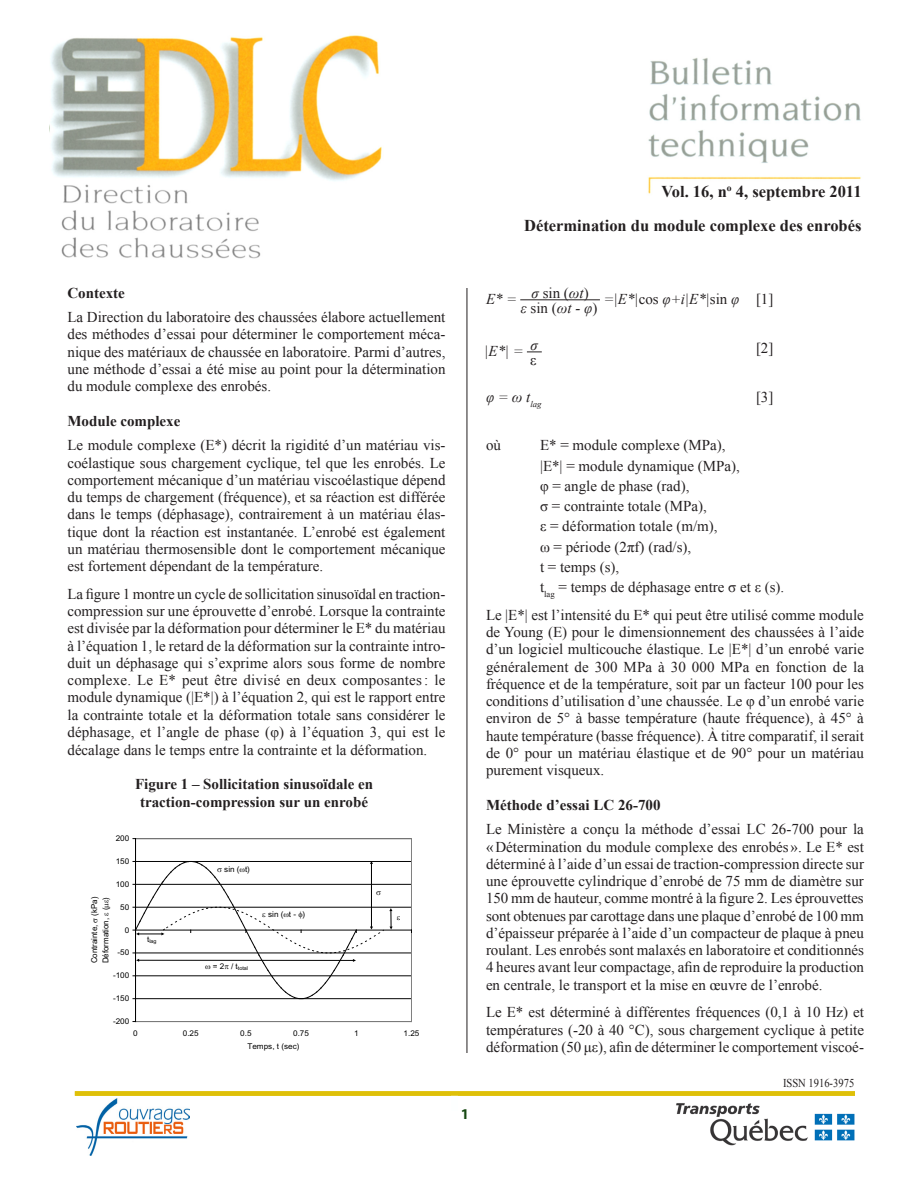
<style>
.page{position:relative;width:918px;height:1188px;background:#fff}
.page>*{position:absolute;margin:0;border:0;box-sizing:border-box;transform-origin:0 0}
.volume_et_titre{font:700 16.5px "Times New Roman";color:#231f20}
.texte{font:15px/17.2px "Times New Roman";color:#231f20;text-align:justify}
.tableau_titre{font:700 15px/18px "Times New Roman";color:#231f20;text-align:center}
.texte-2{font:italic 15px "Times New Roman";color:#231f20}
.titre_1{font:700 15px "Times New Roman";color:#231f20}
.t1{font:700 15px "Myriad Pro";color:#174913}
.t2{font:12px "Times New Roman";color:#231f20;scale:.88 1}
.t3{font:8.1px/11.2px "Arial";color:#000}
.t4{font:7.95px "Arial";color:#000}
.t5{font:5.25px "Arial";color:#000}
.s1{font-style:normal}
</style>
<div class="page">
<img style="left:50px;top:35px;width:332px;height:224px">
<img style="left:676px;top:1103px;width:179px;height:43px">
<img style="left:648px;top:58px;width:213px;height:136px">
<hr style="left:467px;top:288px;width:1px;height:765px;background:#231f20">
<div style="left:75px;top:1091px;width:780px;height:5px;background:#dfc008"></div>
<img style="left:76px;top:1098px;width:113px;height:57px">
<svg style="left:527px;top:352px;width:15px;height:1px"></svg>
<hr style="left:520px;top:299px;width:80px;height:1px;background:#231f20">
<hr style="left:136px;top:998px;width:275px;height:1px;background:#000">
<hr style="left:136px;top:976px;width:275px;height:1px;background:#000">
<hr style="left:136px;top:953px;width:275px;height:1px;background:#000">
<hr style="left:136px;top:907px;width:275px;height:1px;background:#000">
<hr style="left:136px;top:884px;width:275px;height:1px;background:#000">
<hr style="left:136px;top:861px;width:275px;height:1px;background:#000">
<hr style="left:136px;top:838px;width:275px;height:1px;background:#808080">
<hr style="left:411px;top:839px;width:1px;height:183px;background:#808080">
<hr style="left:136px;top:1021px;width:275px;height:1px;background:#808080">
<hr style="left:135px;top:839px;width:1px;height:183px;background:#000">
<hr style="left:136px;top:930px;width:275px;height:1px;background:#000">
<svg style="left:133px;top:861px;width:267px;height:139px"></svg>
<p class="volume_et_titre" style="left:662px;top:180px;width:202px">Vol. 16, n<sup>o</sup> 4, septembre 2011</p>
<p class="volume_et_titre" style="left:524px;top:214px;width:339px">Détermination du module complexe des enrobés</p>
<p class="titre_1" style="left:68px;top:283px;width:59px">Contexte</p>
<p class="texte" style="left:68px;top:308px;width:380px">La Direction du laboratoire des chaussées élabore actuellement des méthodes d’essai pour déterminer le comportement méca&shy;nique des matériaux de chaussée en laboratoire. Parmi d’autres, une méthode d’essai a été mise au point pour la détermination du module complexe des enrobés.</p>
<p class="titre_1" style="left:68px;top:411px;width:114px">Module complexe</p>
<p class="texte" style="left:68px;top:437px;width:380px">Le module complexe (E*) décrit la rigidité d’un matériau vis&shy;coélastique sous chargement cyclique, tel que les enrobés. Le comportement mécanique d’un matériau viscoélastique dépend du temps de chargement (fréquence), et sa réaction est différée dans le temps (déphasage), contrairement à un matériau élas&shy;tique dont la réaction est instantanée. L’enrobé est également un matériau thermosensible dont le comportement mécanique est fortement dépendant de la température.</p>
<p class="texte" style="left:68px;top:585px;width:380px">La figure 1 montre un cycle de sollicitation sinusoïdal en traction&shy;compression sur une éprouvette d’enrobé. Lorsque la contrainte est divisée par la déformation pour déterminer le E* du matériau à l’équation 1, le retard de la déformation sur la contrainte intro&shy;duit un déphasage qui s’exprime alors sous forme de nombre complexe. Le E* peut être divisé en deux composantes: le module dynamique (|E*|) à l’équation 2, qui est le rapport entre la contrainte totale et la déformation totale sans considérer le déphasage, et l’angle de phase (φ) à l’équation 3, qui est le décalage dans le temps entre la contrainte et la déformation.</p>
<p class="tableau_titre" style="left:135px;top:774px;width:240px">Figure 1 – Sollicitation sinusoïdale en traction-compression sur un enrobé</p>
<p class="t4" style="left:116px;top:834px;width:15px">200</p>
<p class="t4" style="left:116px;top:857px;width:15px">150</p>
<p class="t4" style="left:116px;top:880px;width:15px">100</p>
<p class="t3" style="left:89px;top:963px;width:68px;rotate:-90deg">Contrainte, (kPa)<br>Déformation, ( )</p>
<p class="t4" style="left:120px;top:902px;width:11px">50</p>
<p class="t4" style="left:125px;top:925px;width:6px">0</p>
<p class="t4" style="left:118px;top:948px;width:13px">-50</p>
<p class="t4" style="left:113px;top:971px;width:18px">-100</p>
<p class="t4" style="left:113px;top:994px;width:18px">-150</p>
<p class="t4" style="left:113px;top:1017px;width:18px">-200</p>
<p class="t5" style="left:147px;top:938px;width:11px"><sup>t</sup>lag</p>
<p class="t4" style="left:224px;top:865px;width:27px">sin ( t)</p>
<p class="t5" style="left:213px;top:965px;width:37px"><sup>=</sup> <sup>2</sup> <sup>/</sup> <sup>t</sup>total</p>
<p class="t4" style="left:268px;top:910px;width:38px">sin ( t - )</p>
<p class="t4" style="left:133px;top:1028px;width:6px">0</p>
<p class="t4" style="left:183px;top:1028px;width:17px">0.25</p>
<p class="t4" style="left:240px;top:1028px;width:13px">0.5</p>
<p class="t4" style="left:293px;top:1028px;width:17px">0.75</p>
<p class="t4" style="left:354px;top:1028px;width:6px">1</p>
<p class="t4" style="left:404px;top:1028px;width:17px">1.25</p>
<p class="t4" style="left:247px;top:1041px;width:54px">Temps, t (sec)</p>
<p class="t1" style="left:461px;top:1104px;width:10px">1</p>
<p class="texte-2" style="left:486px;top:289px;width:255px">E* = σ <sup>sin</sup> <sup>(</sup>ωt<sup>)</sup> =|E*|<span class="s1">cos</span> φ+i|E*|<span class="s1">sin</span> φ</p>
<p class="texte-2" style="left:521px;top:298px;width:78px">ε <span class="s1">sin (</span>ωt - φ<span class="s1">)</span></p>
<p class="texte-2" style="left:484px;top:341px;width:55px">|E*| = σ</p>
<p class="texte" style="left:530px;top:351px;width:8px">ε</p>
<p class="texte-2" style="left:486px;top:386px;width:57px">φ = ω t<sub>lag</sub></p>
<p class="texte" style="left:756px;top:290px;width:19px">[1]</p>
<p class="texte" style="left:756px;top:339px;width:19px">[2]</p>
<p class="texte" style="left:756px;top:389px;width:19px">[3]</p>
<p class="texte" style="left:486px;top:437px;width:16px">où</p>
<p class="texte" style="left:540px;top:437px;width:187px">E* = module complexe (MPa),</p>
<p class="texte" style="left:540px;top:457px;width:201px">|E*| = module dynamique (MPa),</p>
<p class="texte" style="left:540px;top:477px;width:151px">φ = angle de phase (rad),</p>
<p class="texte" style="left:540px;top:497px;width:168px">σ = contrainte totale (MPa),</p>
<p class="texte" style="left:540px;top:518px;width:179px">ε = déformation totale (m/m),</p>
<p class="texte" style="left:540px;top:538px;width:153px">ω = période (2πf) (rad/s),</p>
<p class="texte" style="left:540px;top:558px;width:81px">t = temps (s),</p>
<p class="texte" style="left:540px;top:578px;width:246px">t<sub>lag</sub> = temps de déphasage entre σ et ε (s).</p>
<p class="texte" style="left:486px;top:606px;width:380px">Le |E*| est l’intensité du E* qui peut être utilisé comme module de Young (E) pour le dimensionnement des chaussées à l’aide d’un logiciel multicouche élastique. Le |E*| d’un enrobé varie généralement de 300 MPa à 30 000 MPa en fonction de la fréquence et de la température, soit par un facteur 100 pour les conditions d’utilisation d’une chaussée. Le φ d’un enrobé varie environ de 5° à basse température (haute fréquence), à 45° à haute température (basse fréquence). À titre comparatif, il serait de 0° pour un matériau élastique et de 90° pour un matériau purement visqueux.</p>
<p class="titre_1" style="left:486px;top:795px;width:176px">Méthode d’essai LC 26-700</p>
<p class="texte" style="left:486px;top:821px;width:380px">Le Ministère a conçu la méthode d’essai LC 26-700 pour la «Détermination du module complexe des enrobés». Le E* est déterminé à l’aide d’un essai de traction-compression directe sur une éprouvette cylindrique d’enrobé de 75 mm de diamètre sur 150 mm de hauteur, comme montré à la figure 2. Les éprouvettes sont obtenues par carottage dans une plaque d’enrobé de 100 mm d’épaisseur préparée à l’aide d’un compacteur de plaque à pneu roulant. Les enrobés sont malaxés en laboratoire et conditionnés 4 heures avant leur compactage, afin de reproduire la production en centrale, le transport et la mise en œuvre de l’enrobé.</p>
<p class="texte" style="left:486px;top:1004px;width:380px">Le E* est déterminé à différentes fréquences (0,1 à 10 Hz) et températures (-20 à 40 °C), sous chargement cyclique à petite déformation (50 με), afin de déterminer le comportement viscoé-</p>
<p class="t2" style="left:783px;top:1075px;width:83px">ISSN 1916-3975</p>
</div>
